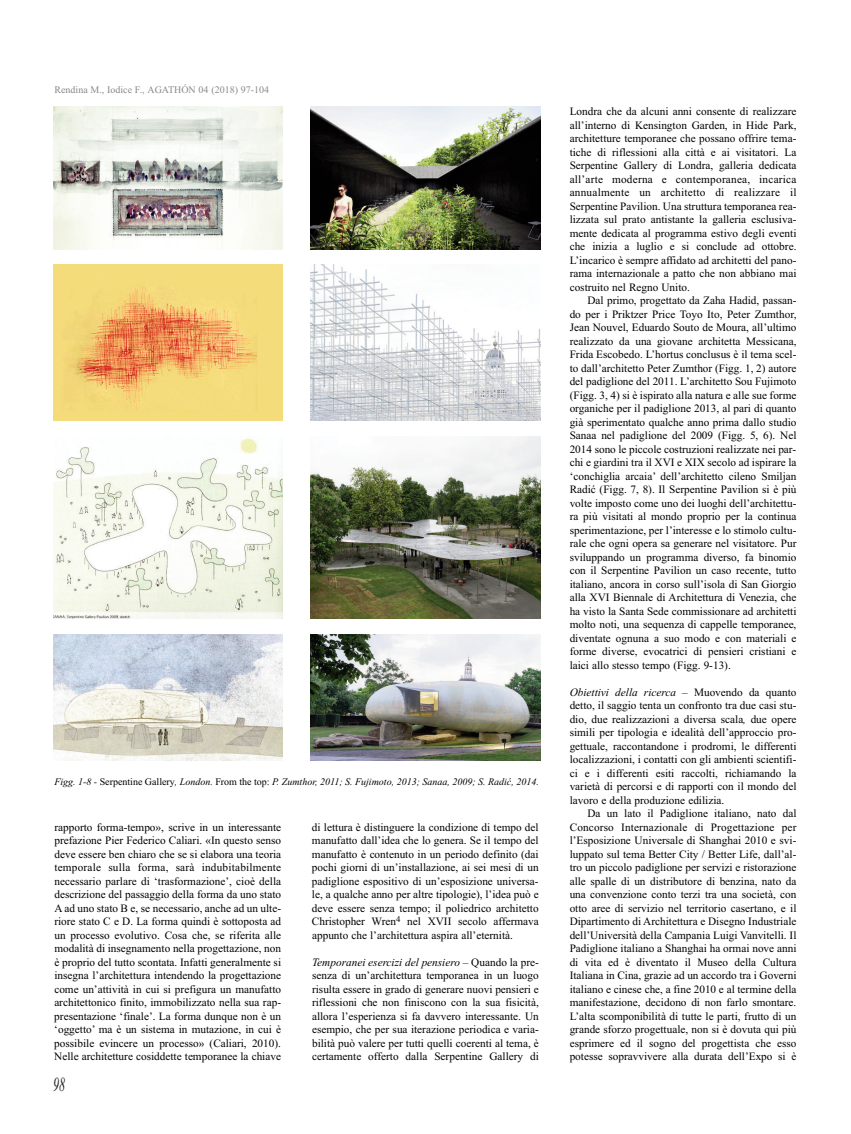
<style>
.page{position:relative;width:851px;height:1134px;background:#fff}
.page>*{position:absolute;margin:0;border:0;box-sizing:border-box;transform-origin:0 0}
.t1{font:italic 20px "Times New Roman";color:#231f20;scale:.6 1}
.t2{font:11.25px/13.5px "Times New Roman";color:#000;text-align:justify}
.t3{font:italic 10px "Times New Roman";color:#000}
.t4{font:10px "Times New Roman";color:#8a8989}
.s1{font-style:normal}
.s2{font-style:italic}
</style>
<div class="page">
<img style="left:53px;top:438px;width:229px;height:180px">
<img style="left:53px;top:106px;width:229px;height:143px">
<img style="left:311px;top:106px;width:229px;height:143px">
<img style="left:53px;top:265px;width:229px;height:155px">
<img style="left:311px;top:265px;width:229px;height:155px">
<img style="left:311px;top:436px;width:229px;height:182px">
<img style="left:53px;top:635px;width:229px;height:125px">
<img style="left:311px;top:635px;width:229px;height:125px">
<p class="t4" style="left:54px;top:84px;width:216px">Rendina M., Iodice F., AGATHÓN 04 (2018) 97-104</p>
<p class="t3" style="left:54px;top:775px;width:486px">Figg. 1-8 - <span class="s1">Serpentine Gallery</span>, London. <span class="s1">From the top:</span> P. Zumthor, 2011; s. Fujimoto, 2013; sanaa, 2009; s. radić, 2014.</p>
<p class="t2" style="left:54px;top:820px;width:228px">rapporto forma-tempo», scrive in un interessante prefazione Pier Federico Caliari. «In questo senso deve essere ben chiaro che se si elabora una teoria temporale sulla forma, sarà indubitabilmente necessario parlare di ‘trasformazione’, cioè della descrizione del passaggio della forma da uno stato A ad uno stato B e, se necessario, anche ad un ulte&shy;riore stato C e D. La forma quindi è sottoposta ad un processo evolutivo. Cosa che, se riferita alle modalità di insegnamento nella progettazione, non è proprio del tutto scontata. Infatti generalmente si insegna l’architettura intendendo la progettazione come un’attività in cui si prefigura un manufatto architettonico finito, immobilizzato nella sua rap&shy;presentazione ‘finale’. La forma dunque non è un ‘oggetto’ ma è un sistema in mutazione, in cui è possibile evincere un processo» (Caliari, 2010).<br>Nelle architetture cosiddette temporanee la chiave</p>
<p class="t2" style="left:312px;top:820px;width:228px">di lettura è distinguere la condizione di tempo del manufatto dall’idea che lo genera. Se il tempo del manufatto è contenuto in un periodo definito (dai pochi giorni di un’installazione, ai sei mesi di un padiglione espositivo di un’esposizione universa&shy;le, a qualche anno per altre tipologie), l’idea può e deve essere senza tempo; il poliedrico architetto Christopher Wren<sup>4</sup> nel XVII secolo affermava appunto che l’architettura aspira all’eternità.</p>
<p class="t2" style="left:312px;top:955px;width:228px"><span class="s2">temporanei esercizi del pensiero –</span> Quando la pre&shy;senza di un’architettura temporanea in un luogo risulta essere in grado di generare nuovi pensieri e riflessioni che non finiscono con la sua fisicità, allora l’esperienza si fa davvero interessante. Un esempio, che per sua iterazione periodica e varia&shy;bilità può valere per tutti quelli coerenti al tema, è certamente offerto dalla Serpentine Gallery di</p>
<h1 class="t1" style="left:53px;top:1072px;width:21px">98</h1>
<p class="t2" style="left:569px;top:105px;width:228px">Londra che da alcuni anni consente di realizzare all’interno di Kensington Garden, in Hide Park, architetture temporanee che possano offrire tema&shy;tiche di riflessioni alla città e ai visitatori. La Serpentine Gallery di Londra, galleria dedicata all’arte moderna e contemporanea, incarica annualmente un architetto di realizzare il Serpentine Pavilion. Una struttura temporanea rea&shy;lizzata sul prato antistante la galleria esclusiva&shy;mente dedicata al programma estivo degli eventi che inizia a luglio e si conclude ad ottobre.<br>L’incarico è sempre affidato ad architetti del pano&shy;rama internazionale a patto che non abbiano mai costruito nel Regno Unito.</p>
<p class="t2" style="left:569px;top:294px;width:228px;text-indent:18px">Dal primo, progettato da Zaha Hadid, passan&shy;do per i Priktzer Price Toyo Ito, Peter Zumthor, Jean Nouvel, Eduardo Souto de Moura, all’ultimo realizzato da una giovane architetta Messicana, Frida Escobedo. L’hortus conclusus è il tema scel&shy;to dall’architetto Peter Zumthor (Figg. 1, 2) autore del padiglione del 2011. L’architetto Sou Fujimoto (Figg. 3, 4) si è ispirato alla natura e alle sue forme organiche per il padiglione 2013, al pari di quanto già sperimentato qualche anno prima dallo studio Sanaa nel padiglione del 2009 (Figg. 5, 6). Nel 2014 sono le piccole costruzioni realizzate nei par&shy;chi e giardini tra il XVI e XIX secolo ad ispirare la ‘conchiglia arcaia’ dell’architetto cileno Smiljan Radić (Figg. 7, 8). Il Serpentine Pavilion si è più volte imposto come uno dei luoghi dell’architettu&shy;ra più visitati al mondo proprio per la continua sperimentazione, per l’interesse e lo stimolo cultu&shy;rale che ogni opera sa generare nel visitatore. Pur sviluppando un programma diverso, fa binomio con il Serpentine Pavilion un caso recente, tutto italiano, ancora in corso sull’isola di San Giorgio alla XVI Biennale di Architettura di Venezia, che ha visto la Santa Sede commissionare ad architetti molto noti, una sequenza di cappelle temporanee, diventate ognuna a suo modo e con materiali e forme diverse, evocatrici di pensieri cristiani e laici allo stesso tempo (Figg. 9-13).</p>
<p class="t2" style="left:569px;top:685px;width:228px"><span class="s2">obiettivi della ricerca</span> – Muovendo da quanto detto, il saggio tenta un confronto tra due casi stu&shy;dio, due realizzazioni a diversa scala<span class="s2">,</span> due opere simili per tipologia e idealità dell’approccio pro&shy;gettuale, raccontandone i prodromi, le differenti localizzazioni, i contatti con gli ambienti scientifi&shy;ci e i differenti esiti raccolti, richiamando la varietà di percorsi e di rapporti con il mondo del lavoro e della produzione edilizia.</p>
<p class="t2" style="left:569px;top:807px;width:228px;text-indent:18px">Da un lato il Padiglione italiano, nato dal Concorso Internazionale di Progettazione per l’Esposizione Universale di Shanghai 2010 e svi&shy;luppato sul tema Better City / Better Life, dall’al&shy;tro un piccolo padiglione per servizi e ristorazione alle spalle di un distributore di benzina, nato da una convenzione conto terzi tra una società, con otto aree di servizio nel territorio casertano, e il Dipartimento di Architettura e Disegno Industriale dell’Università della Campania Luigi Vanvitelli. Il Padiglione italiano a Shanghai ha ormai nove anni di vita ed è diventato il Museo della Cultura Italiana in Cina, grazie ad un accordo tra i Governi italiano e cinese che, a fine 2010 e al termine della manifestazione, decidono di non farlo smontare.<br>L’alta scomponibilità di tutte le parti, frutto di un grande sforzo progettuale, non si è dovuta qui più esprimere ed il sogno del progettista che esso potesse sopravvivere alla durata dell’Expo si è</p>
</div>
